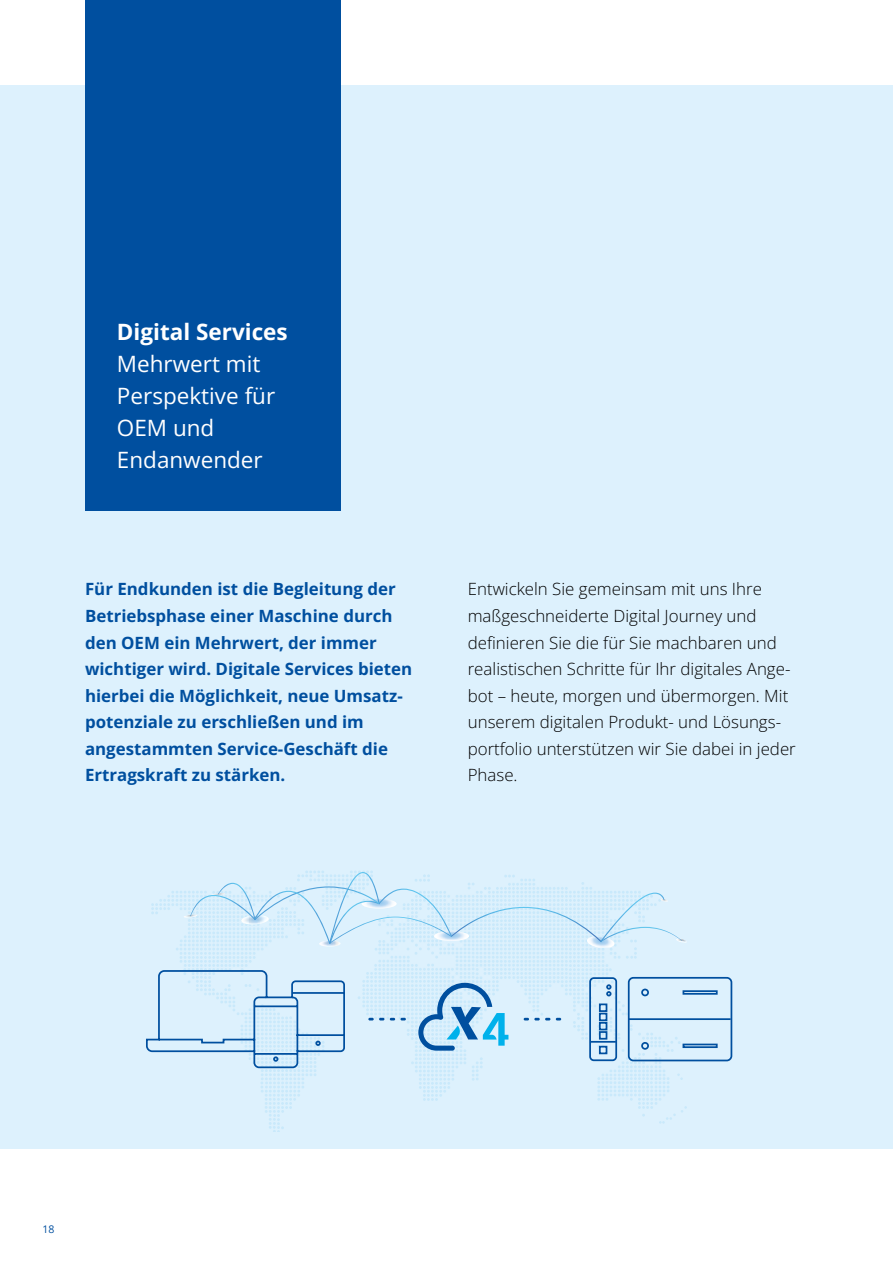
<style>
.page{position:relative;width:893px;height:1263px;background:#fff}
.page>*{position:absolute;margin:0;border:0;box-sizing:border-box;transform-origin:0 0}
.t1{font:22.5px/32px "Open Sans";color:#fff}
.t2{font:700 22.5px "Open Sans";color:#fff}
.t3{font:300 16.8px/26.5px "Open Sans";color:#000}
.t4{font:700 16.8px/26.5px "Open Sans";color:#004f9f}
.t5{font:10.5px "Open Sans";color:#004f9f}
</style>
<div class="page">
<div style="left:0;top:85px;width:893px;height:1063px;background:#ddf1fd"></div>
<div style="left:628px;top:977px;width:104px;height:84px;border:2px solid #004f9f;border-radius:5px"></div>
<div style="left:682px;top:1043px;width:36px;height:5px;border:2px solid #004f9f"></div>
<div style="left:682px;top:990px;width:36px;height:5px;border:2px solid #004f9f"></div>
<hr style="left:628px;top:1018px;width:103px;height:2px;background:#004f9f">
<svg style="left:146px;top:871px;width:541px;height:261px"></svg>
<div style="left:85px;top:0;width:255px;height:510px;background:#004f9f"></div>
<h1 class="t2" style="left:117px;top:316px;width:172px">Digital Services</h1>
<h1 class="t1" style="left:117px;top:347px;width:160px">Mehrwert mit<br>Perspektive für<br>OEM und<br>Endanwender</h1>
<p class="t4" style="left:85px;top:575px;width:329px">Für Endkunden ist die Begleitung der Betriebsphase einer Maschine durch den OEM ein Mehrwert, der immer wichtiger wird. Digitale Services bieten hierbei die Möglichkeit, neue Umsatz&shy;potenziale zu erschließen und im angestammten Service-Geschäft die Ertragskraft zu stärken.</p>
<p class="t3" style="left:468px;top:575px;width:330px">Entwickeln Sie gemeinsam mit uns Ihre maßgeschneiderte Digital Journey und definieren Sie die für Sie machbaren und realistischen Schritte für Ihr digitales Ange&shy;bot – heute, morgen und übermorgen. Mit unserem digitalen Produkt- und Lösungs&shy;portfolio unterstützen wir Sie dabei in jeder Phase.</p>
<p class="t5" style="left:43px;top:1222px;width:14px">18</p>
</div>
